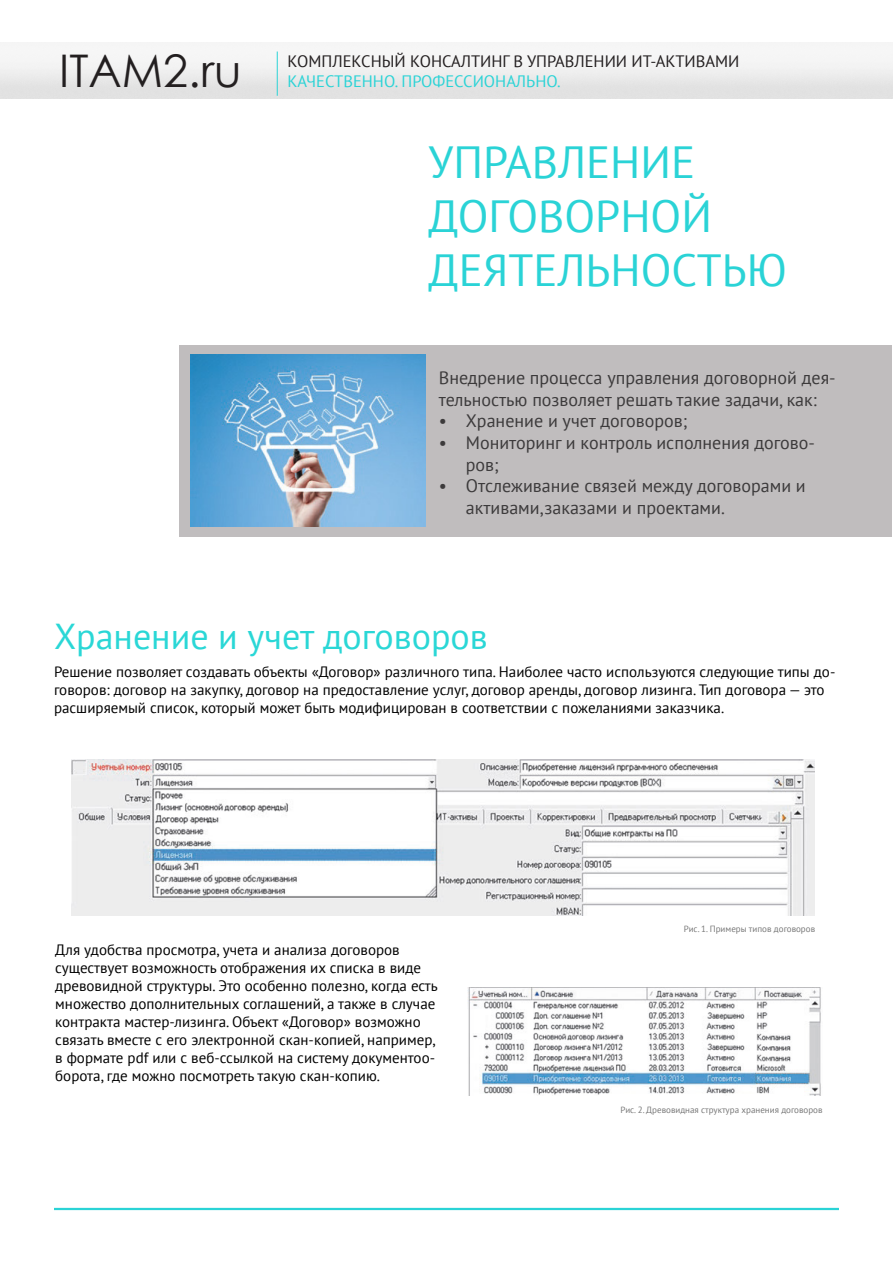
<style>
.page{position:relative;width:893px;height:1263px;background:#fff}
.page>*{position:absolute;margin:0;border:0;box-sizing:border-box;transform-origin:0 0}
.t1{font:45px "PT Sans";color:#2ad3d6}
.t2{font:45px "Century Gothic";color:#231f20}
.t3{font:36px "PT Sans";color:#2ad7d6}
.t4{font:18px/21.6px "PT Sans";color:#3c3a3b}
.t5{font:16.5px "PT Sans";color:#231f20}
.t6{font:16.5px "PT Sans";color:#2ad3d6}
.t7{font:15px/18px "PT Sans";color:#000}
.t8{font:9px "PT Sans";color:#777}
</style>
<div class="page">
<hr style="left:54px;top:1209px;width:785px;height:1px;background:#2ad3d6">
<div style="left:179px;top:345px;width:713px;height:191px;background:#c0bdbe"></div>
<img style="left:190px;top:354px;width:235px;height:173px">
<img style="left:71px;top:759px;width:744px;height:156px">
<img style="left:468px;top:988px;width:353px;height:108px">
<hr style="left:277px;top:52px;width:1px;height:44px;background:#2ad3d6">
<hr style="left:54px;top:1208px;width:785px;height:1px;background:#2ad3d6">
<p class="t2" style="left:59px;top:39px;width:184px">ITAM2.ru</p>
<p class="t5" style="left:287px;top:51px;width:453px">КОМПЛЕКСНЫЙ КОНСАЛТИНГ В УПРАВЛЕНИИ ИТ-АКТИВАМИ</p>
<p class="t6" style="left:287px;top:70px;width:275px">КАЧЕСТВЕННО. ПРОФЕССИОНАЛЬНО.</p>
<p class="t1" style="left:429px;top:133px;width:268px">УПРАВЛЕНИЕ</p>
<p class="t1" style="left:429px;top:187px;width:285px">ДОГОВОРНОЙ</p>
<p class="t1" style="left:429px;top:241px;width:360px">ДЕЯТЕЛЬНОСТЬЮ</p>
<p class="t4" style="left:439px;top:367px;width:398px">Внедрение процесса управления договорной дея&shy;тельностью позволяет решать такие задачи, как:</p>
<p class="t4" style="left:439px;top:410px;width:250px">• Хранение и учет договоров;</p>
<p class="t4" style="left:466px;top:431px;width:350px;text-indent:-27px">• Мониторинг и контроль исполнения догово&shy;ров;</p>
<p class="t4" style="left:466px;top:475px;width:341px;text-indent:-27px">• Отслеживание связей между договорами и активами,заказами и проектами.</p>
<p class="t3" style="left:54px;top:613px;width:435px">Хранение и учет договоров</p>
<p class="t7" style="left:54px;top:663px;width:783px">Решение позволяет создавать объекты «Договор» различного типа. Наиболее часто используются следующие типы до&shy;говоров: договор на закупку, договор на предоставление услуг, договор аренды, договор лизинга. Тип договора — это расширяемый список, который может быть модифицирован в соответствии с пожеланиями заказчика.</p>
<p class="t7" style="left:55px;top:940px;width:384px">Для удобства просмотра, учета и анализа договоров существует возможность отображения их списка в виде древовидной структуры. Это особенно полезно, когда есть множество дополнительных соглашений, а также в случае контракта мастер-лизинга. Объект «Договор» возможно связать вместе с его электронной скан-копией, например, в формате pdf или с веб-ссылкой на систему документоо&shy;борота, где можно посмотреть такую скан-копию.</p>
<p class="t8" style="left:684px;top:923px;width:133px">Рис. 1. Примеры типов договоров</p>
<p class="t8" style="left:621px;top:1103px;width:203px">Рис. 2. Древовидная структура хранения договоров</p>
</div>
